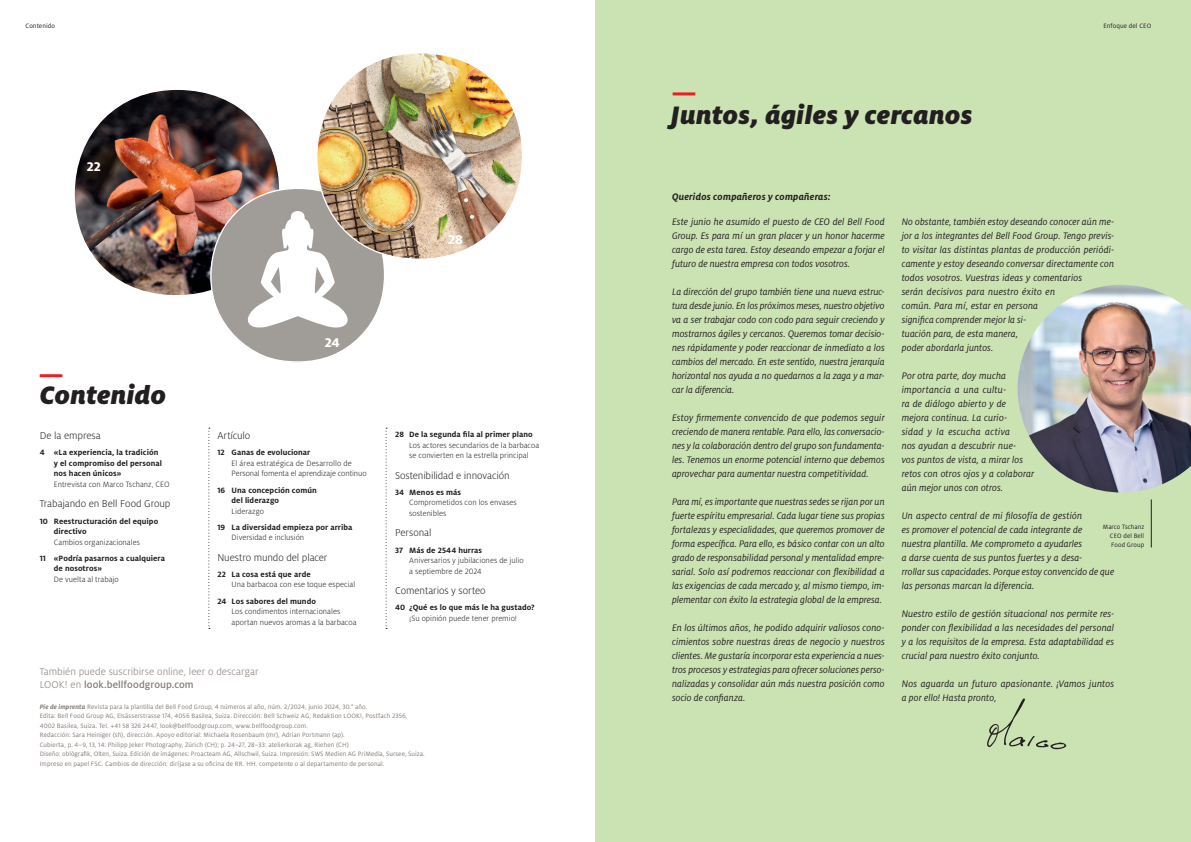
<style>
.page{position:relative;width:1191px;height:842px;background:#fff}
.page>*{position:absolute;margin:0;border:0;box-sizing:border-box;transform-origin:0 0}
.t1{font:italic 900 28px "Milo Pro";letter-spacing:.01em;color:#231f20}
.t2{font:800 14px "Milo Pro";color:#fff}
.t3{font:300 11px "Milo Pro";letter-spacing:-.005em;color:#231f20}
.t4{font:300 11px/13px "Milo Pro";letter-spacing:.005em;color:#867b76}
.t5{font:italic 10.5px/14px "Milo Pro";letter-spacing:.005em;color:#231f20;text-align:justify}
.t6{font:italic 10.5px/14px "Milo Pro";letter-spacing:.005em;color:#231f20;text-align:justify;scale:.96 1}
.t7{font:italic 700 10.5px "Milo Pro";letter-spacing:.02em;color:#231f20}
.t8{font:300 8.5px/10.5px "Milo Pro";letter-spacing:.005em;color:#231f20}
.t9{font:700 8.5px/10.5px "Milo Pro";letter-spacing:.01em;color:#231f20}
.t10{font:7px/9.5px "Milo Pro";letter-spacing:.01em;color:#867b76}
.t11{font:7px/9px "Milo Pro";letter-spacing:.01em;color:#231f20;text-align:justify}
.s1{font-weight:500}
.s2{font-weight:700;font-style:italic}
</style>
<div class="page">
<img style="left:74px;top:90px;width:206px;height:205px">
<div style="left:595px;top:0;width:596px;height:842px;background:#cbe3b3"></div>
<img style="left:1017px;top:285px;width:174px;height:207px">
<svg style="left:210px;top:187px;width:174px;height:175px"></svg>
<img style="left:315px;top:53px;width:207px;height:208px">
<hr style="left:40px;top:374px;width:22px;height:3px;background:#ee1d23">
<svg style="left:208px;top:428px;width:2px;height:201px"></svg>
<svg style="left:385px;top:428px;width:2px;height:201px"></svg>
<hr style="left:672px;top:92px;width:23px;height:3px;background:#ee1d23">
<hr style="left:1151px;top:499px;width:1px;height:48px;background:#231f20">
<svg style="left:987px;top:698px;width:79px;height:51px"></svg>
<p class="t11" style="left:26px;top:22px;width:31px">Contenido</p>
<p class="t11" style="left:1103px;top:22px;width:49px">Enfoque del CEO</p>
<h2 class="t2" style="left:87px;top:158px;width:15px">22</h2>
<h1 class="t1" style="left:40px;top:378px;width:128px">Contenido</h1>
<p class="t3" style="left:40px;top:430px;width:63px">De la empresa</p>
<p class="t9" style="left:54px;top:447px;width:110px;text-indent:-14px">4 «La experiencia, la tradición y el compromiso del personal nos hacen únicos»</p>
<p class="t8" style="left:54px;top:479px;width:117px">Entrevista con Marco Tschanz, CEO</p>
<p class="t3" style="left:40px;top:498px;width:132px">Trabajando en Bell Food Group</p>
<p class="t9" style="left:54px;top:516px;width:106px;text-indent:-14px">10 Reestructuración del equipo directivo</p>
<p class="t8" style="left:54px;top:537px;width:88px">Cambios organizacionales</p>
<p class="t9" style="left:54px;top:553px;width:113px;text-indent:-14px">11 «Podría pasarnos a cualquiera de nosotros»</p>
<p class="t8" style="left:54px;top:574px;width:66px">De vuelta al trabajo</p>
<h2 class="t2" style="left:448px;top:231px;width:16px">28</h2>
<h2 class="t2" style="left:325px;top:334px;width:16px">24</h2>
<p class="t3" style="left:217px;top:430px;width:35px">Artículo</p>
<p class="t9" style="left:217px;top:447px;width:95px">12 Ganas de evolucionar</p>
<p class="t8" style="left:232px;top:458px;width:136px">El área estratégica de Desarrollo de<br>Personal fomenta el aprendizaje continuo</p>
<p class="t9" style="left:232px;top:485px;width:87px;text-indent:-14px">16 Una concepción común del liderazgo</p>
<p class="t8" style="left:232px;top:506px;width:34px">Liderazgo</p>
<p class="t9" style="left:217px;top:522px;width:137px">19 La diversidad empieza por arriba</p>
<p class="t8" style="left:232px;top:532px;width:74px">Diversidad e inclusión</p>
<p class="t3" style="left:217px;top:551px;width:112px">Nuestro mundo del placer</p>
<p class="t9" style="left:217px;top:569px;width:95px">22 La cosa está que arde</p>
<p class="t8" style="left:231px;top:579px;width:125px">Una barbacoa con ese toque especial</p>
<p class="t9" style="left:217px;top:596px;width:100px">24 Los sabores del mundo</p>
<p class="t8" style="left:232px;top:606px;width:126px">Los condimentos internacionales aportan nuevos aromas a la barbacoa</p>
<p class="t9" style="left:395px;top:429px;width:139px">28 De la segunda fila al primer plano</p>
<p class="t8" style="left:409px;top:440px;width:131px">Los actores secundarios de la barbacoa se convierten en la estrella principal</p>
<p class="t3" style="left:395px;top:469px;width:116px">Sostenibilidad e innovación</p>
<p class="t9" style="left:395px;top:487px;width:67px">34 Menos es más</p>
<p class="t8" style="left:409px;top:497px;width:109px">Comprometidos con los envases sostenibles</p>
<p class="t3" style="left:395px;top:527px;width:38px">Personal</p>
<p class="t9" style="left:395px;top:545px;width:89px">37 Más de 2544 hurras</p>
<p class="t8" style="left:409px;top:555px;width:116px">Aniversarios y jubilaciones de julio a septiembre de 2024</p>
<p class="t3" style="left:395px;top:585px;width:92px">Comentarios y sorteo</p>
<p class="t9" style="left:395px;top:602px;width:141px">40 ¿Qué es lo que más le ha gustado?</p>
<p class="t8" style="left:409px;top:613px;width:109px">¡Su opinión puede tener premio!</p>
<p class="t4" style="left:40px;top:665px;width:220px">También puede suscribirse online, leer o descargar<br>LOOK! en <span class="s1">look.bellfoodgroup.com</span></p>
<p class="t10" style="left:40px;top:702px;width:386px"><span class="s2">Pie de imprenta</span> Revista para la plantilla del Bell Food Group, 4 números al año, núm. 2/2024, junio 2024, 30.° año.<br>Edita: Bell Food Group AG, Elsässerstrasse 174, 4056 Basilea, Suiza. Dirección: Bell Schweiz AG, Redaktion LOOK!, Postfach 2356,<br>4002 Basilea, Suiza. Tel. +41 58 326 2447, look@bellfoodgroup.com, www.bellfoodgroup.com.<br>Redacción: Sara Heiniger (sh), dirección. Apoyo editorial: Michaela Rosenbaum (mr), Adrian Portmann (ap).<br>Cubierta, p. 4–9, 13, 14: Philipp Jeker Photography, Zúrich (CH); p. 24–27, 28–33: atelierkorak ag, Riehen (CH)<br>Diseño: oblògrafik, Olten, Suiza. Edición de imágenes: Proacteam AG, Allschwil, Suiza. Impresión: SWS Medien AG PriMedia, Sursee, Suiza.<br>Impreso en papel FSC. Cambios de dirección: diríjase a su oficina de RR. HH. competente o al departamento de personal.</p>
<h1 class="t1" style="left:670px;top:99px;width:303px">Juntos, ágiles y cercanos</h1>
<p class="t7" style="left:672px;top:191px;width:160px">Queridos compañeros y compañeras:</p>
<p class="t5" style="left:672px;top:215px;width:214px">Este junio he asumido el puesto de CEO del Bell Food Group. Es para mí un gran placer y un honor hacerme cargo de esta tarea. Estoy deseando empezar a forjar el futuro de nuestra empresa con todos vosotros.</p>
<p class="t5" style="left:672px;top:285px;width:214px">La dirección del grupo también tiene una nueva estruc&shy;tura desde junio. En los próximos meses, nuestro objetivo va a ser trabajar codo con codo para seguir creciendo y mostrarnos ágiles y cercanos. Queremos tomar decisio&shy;nes rápidamente y poder reaccionar de inmediato a los cambios del mercado. En este sentido, nuestra jerarquía horizontal nos ayuda a no quedarnos a la zaga y a mar&shy;car la diferencia.</p>
<p class="t5" style="left:672px;top:411px;width:214px">Estoy firmemente convencido de que podemos seguir creciendo de manera rentable. Para ello, las conversacio&shy;nes y la colaboración dentro del grupo son fundamenta&shy;les. Tenemos un enorme potencial interno que debemos aprovechar para aumentar nuestra competitividad.</p>
<p class="t6" style="left:672px;top:495px;width:223px">Para mí, es importante que nuestras sedes se rijan por un fuerte espíritu empresarial. Cada lugar tiene sus propias fortalezas y especialidades, que queremos promover de forma específica. Para ello, es básico contar con un alto grado de responsabilidad personal y mentalidad empre&shy;sarial. Solo así podremos reaccionar con flexibilidad a las exigencias de cada mercado y, al mismo tiempo, im&shy;plementar con éxito la estrategia global de la empresa.</p>
<p class="t5" style="left:672px;top:621px;width:214px">En los últimos años, he podido adquirir valiosos cono&shy;cimientos sobre nuestras áreas de negocio y nuestros clientes. Me gustaría incorporar esta experiencia a nues&shy;tros procesos y estrategias para ofrecer soluciones perso&shy;nalizadas y consolidar aún más nuestra posición como socio de confianza.</p>
<p class="t5" style="left:901px;top:215px;width:214px;text-align:left">No obstante, también estoy deseando conocer aún me&shy;jor a los integrantes del Bell Food Group. Tengo previs&shy;to visitar las distintas plantas de producción periódi&shy;camente y estoy deseando conversar directamente con todos vosotros. Vuestras ideas y comentarios<br>serán decisivos para nuestro éxito en<br>común. Para mí, estar en persona<br>significa comprender mejor la si-<br>tuación para, de esta manera,<br>poder abordarla juntos.</p>
<p class="t5" style="left:901px;top:369px;width:134px;text-align:left">Por otra parte, doy mucha importancia a una cultu-<br>ra de diálogo abierto y de mejora continua. La curio-<br>sidad y la escucha activa<br>nos ayudan a descubrir nue-<br>vos puntos de vista, a mirar los retos con otros ojos y a colaborar aún mejor unos con otros.</p>
<p class="t5" style="left:901px;top:509px;width:214px;text-align:left">Un aspecto central de mi filosofía de gestión<br>es promover el potencial de cada integrante de nuestra plantilla. Me comprometo a ayudarles<br>a darse cuenta de sus puntos fuertes y a desa-<br>rrollar sus capacidades. Porque estoy convencido de que las personas marcan la diferencia.</p>
<p class="t5" style="left:901px;top:607px;width:214px">Nuestro estilo de gestión situacional nos permite res&shy;ponder con flexibilidad a las necesidades del personal y a los requisitos de la empresa. Esta adaptabilidad es crucial para nuestro éxito conjunto.</p>
<p class="t5" style="left:901px;top:677px;width:214px">Nos aguarda un futuro apasionante. ¡Vamos juntos a por ello! Hasta pronto,</p>
<p class="t11" style="left:1110px;top:523px;width:36px;text-indent:-7px">Marco Tschanz CEO del Bell Food Group</p>
</div>
